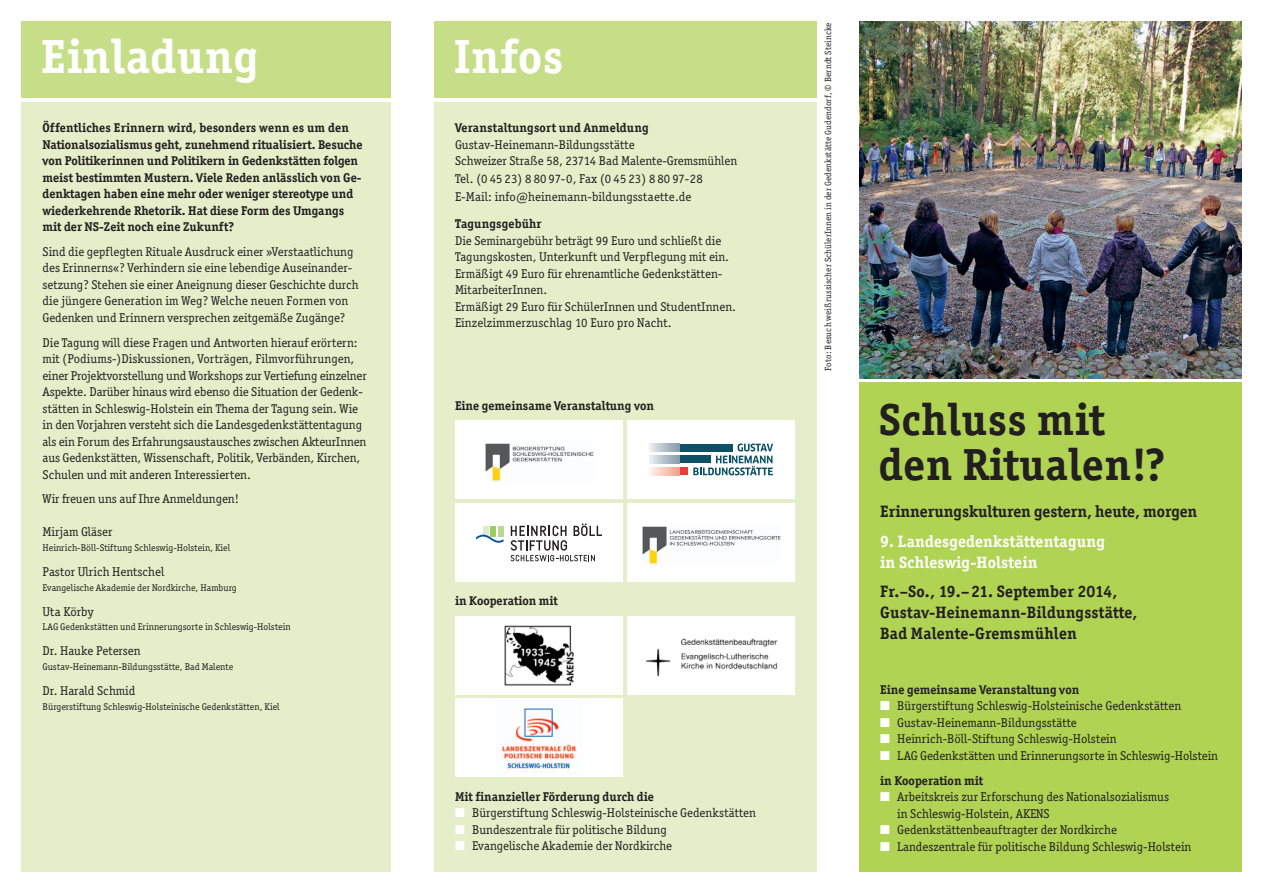
<style>
.page{position:relative;width:1263px;height:893px;background:#fff}
.page>*{position:absolute;margin:0;border:0;box-sizing:border-box;transform-origin:0 0}
.t1{font:700 48px "Officina Ser ITC";letter-spacing:.01em;color:#fff}
.t2{font:700 45px/45px "Officina Ser ITC";letter-spacing:.01em;color:#231f20}
.t3{font:700 16.5px/21px "Officina Ser ITC";letter-spacing:.01em;color:#231f20}
.t4{font:700 16.5px/21px "Officina Ser ITC";letter-spacing:.01em;color:#fff}
.t5{font:12.75px/16.5px "Officina Ser ITC";color:#231f20}
.t6{font:700 12.75px/16.5px "Officina Ser ITC";color:#231f20}
.t7{font:9.75px "Officina Ser ITC";color:#231f20}
.t8{font:9px "Officina Ser ITC";letter-spacing:.01em;color:#231f20}
.s1{color:#fff}
.s2{font-weight:700}
</style>
<div class="page">
<div style="left:859px;top:383px;width:383px;height:489px;background:#b0d354"></div>
<div style="left:21px;top:102px;width:370px;height:770px;background:#e4efca"></div>
<div style="left:434px;top:102px;width:382px;height:770px;background:#e4efca"></div>
<div style="left:434px;top:21px;width:382px;height:77px;background:#c7de88"></div>
<img style="left:859px;top:21px;width:383px;height:357px">
<div style="left:21px;top:21px;width:370px;height:77px;background:#c7de88"></div>
<div style="left:455px;top:503px;width:168px;height:79px;background:#fff"></div>
<div style="left:498px;top:526px;width:6px;height:11px;background:#b7d991"></div>
<div style="left:490px;top:526px;width:6px;height:11px;background:#99cd65"></div>
<div style="left:483px;top:526px;width:6px;height:11px;background:#ddeccd"></div>
<svg style="left:476px;top:535px;width:27px;height:8px"></svg>
<svg style="left:510px;top:523px;width:92px;height:38px"></svg>
<div style="left:455px;top:420px;width:168px;height:79px;background:#fff"></div>
<img style="left:485px;top:443px;width:109px;height:38px">
<div style="left:627px;top:503px;width:168px;height:79px;background:#fff"></div>
<img style="left:642px;top:526px;width:139px;height:38px">
<div style="left:627px;top:420px;width:168px;height:79px;background:#fff"></div>
<svg style="left:693px;top:443px;width:80px;height:32px"></svg>
<div style="left:680px;top:468px;width:8px;height:7px;background:#e43e3d"></div>
<div style="left:680px;top:456px;width:31px;height:7px;background:#0d5166"></div>
<div style="left:680px;top:444px;width:52px;height:7px;background:#0d5166"></div>
<svg style="left:649px;top:468px;width:30px;height:7px"></svg>
<svg style="left:649px;top:456px;width:30px;height:7px"></svg>
<svg style="left:649px;top:444px;width:30px;height:7px"></svg>
<div style="left:455px;top:616px;width:168px;height:78px;background:#fff"></div>
<img style="left:505px;top:625px;width:68px;height:60px">
<div style="left:455px;top:699px;width:168px;height:78px;background:#fff"></div>
<img style="left:502px;top:708px;width:75px;height:61px">
<div style="left:627px;top:616px;width:168px;height:78px;background:#fff"></div>
<img style="left:646px;top:638px;width:132px;height:39px">
<h1 class="t1" style="left:41px;top:39px;width:219px">Einladung</h1>
<p class="t6" style="left:43px;top:121px;width:322px">Öffentliches Erinnern wird, besonders wenn es um den Nationalsozialismus geht, zunehmend ritualisiert. Besuche von Politikerinnen und Politikern in Gedenkstätten folgen meist bestimmten Mustern. Viele Reden anlässlich von Ge&shy;denktagen haben eine mehr oder weniger stereotype und wiederkehrende Rhetorik. Hat diese Form des Umgangs mit der NS-Zeit noch eine Zukunft?</p>
<p class="t5" style="left:43px;top:244px;width:318px">Sind die gepflegten Rituale Ausdruck einer »Verstaatlichung des Erinnerns«? Verhindern sie eine lebendige Auseinander - setzung? Stehen sie einer Aneignung dieser Geschichte durch die jüngere Generation im Weg? Welche neuen Formen von Gedenken und Erinnern versprechen zeitgemäße Zugänge?</p>
<p class="t5" style="left:43px;top:335px;width:326px">Die Tagung will diese Fragen und Antworten hierauf erörtern: mit (Podiums-)Diskussionen, Vorträgen, Filmvorführungen, einer Projektvorstellung und Workshops zur Vertiefung einzelner Aspekte. Darüber hinaus wird ebenso die Situation der Ge denk - stätten in Schleswig-Holstein ein Thema der Tagung sein. Wie in den Vorjahren versteht sich die Landesgedenk stät ten tagung als ein Forum des Erfah rungsaustausches zwischen AkteurInnen aus Gedenkstätten, Wissenschaft, Politik, Ver bänden, Kirchen, Schulen und mit anderen Interessierten.</p>
<p class="t5" style="left:43px;top:492px;width:198px">Wir freuen uns auf Ihre Anmeldungen!</p>
<p class="t5" style="left:43px;top:525px;width:71px">Mirjam Gläser</p>
<p class="t7" style="left:43px;top:544px;width:189px">Heinrich-Böll-Stiftung Schleswig-Holstein, Kiel</p>
<p class="t5" style="left:43px;top:564px;width:123px">Pastor Ulrich Hentschel</p>
<p class="t7" style="left:43px;top:584px;width:196px">Evangelische Akademie der Nordkirche, Hamburg</p>
<p class="t5" style="left:43px;top:604px;width:52px">Uta Körby</p>
<p class="t7" style="left:43px;top:623px;width:250px">LAG Gedenkstätten und Erinnerungsorte in Schleswig-Holstein</p>
<p class="t5" style="left:43px;top:644px;width:100px">Dr. Hauke Petersen</p>
<p class="t7" style="left:43px;top:663px;width:192px">Gustav-Heinemann-Bildungsstätte, Bad Malente</p>
<p class="t5" style="left:43px;top:683px;width:94px">Dr. Harald Schmid</p>
<p class="t7" style="left:43px;top:703px;width:239px">Bürgerstiftung Schleswig-Holsteinische Gedenk stätten, Kiel</p>
<h1 class="t1" style="left:454px;top:39px;width:111px">Infos</h1>
<p class="t6" style="left:455px;top:121px;width:195px">Veranstaltungsort und Anmeldung</p>
<p class="t5" style="left:455px;top:137px;width:284px">Gustav-Heinemann-Bildungsstätte<br>Schweizer Straße 58, 23714 Bad Malente-Gremsmühlen</p>
<p class="t5" style="left:455px;top:171px;width:249px;line-height:18px">Tel. (0 45 23) 8 80 97-0, Fax (0 45 23) 8 80 97-28<br>E-Mail: info@heinemann-bildungsstaette.de</p>
<p class="t6" style="left:455px;top:217px;width:88px">Tagungsgebühr</p>
<p class="t5" style="left:455px;top:233px;width:282px">Die Seminargebühr beträgt 99 Euro und schließt die Tagungskosten, Unterkunft und Verpflegung mit ein.<br>Ermäßigt 49 Euro für ehrenamtliche Gedenkstätten-MitarbeiterInnen.<br>Ermäßigt 29 Euro für SchülerInnen und StudentInnen.<br>Einzelzimmerzuschlag 10 Euro pro Nacht.</p>
<p class="t6" style="left:455px;top:398px;width:200px">Eine gemeinsame Veranstaltung von</p>
<p class="t6" style="left:455px;top:594px;width:104px">in Kooperation mit</p>
<p class="t6" style="left:455px;top:789px;width:200px">Mit finanzieller Förderung durch die</p>
<p class="t5" style="left:455px;top:806px;width:302px"><span class="s1">■</span> Bürgerstiftung Schleswig-Holsteinische Gedenkstätten</p>
<p class="t5" style="left:455px;top:822px;width:213px"><span class="s1">■</span> Bundeszentrale für politische Bildung</p>
<p class="t5" style="left:455px;top:839px;width:219px"><span class="s1">■</span> Evangelische Akademie der Nordkirche</p>
<p class="t8" style="left:825px;top:371px;width:350px;rotate:-90deg">Foto: Besuch weißrussischer SchülerInnen in der Gedenkstätte Gudendorf, © Berndt Steincke</p>
<h2 class="t2" style="left:879px;top:401px;width:288px">Schluss mit den Ritualen!?</h2>
<p class="t3" style="left:880px;top:503px;width:319px">Erinnerungskulturen gestern, heute, morgen</p>
<p class="t4" style="left:880px;top:532px;width:226px">9. Landes ge denk stättentagung in Schleswig-Holstein</p>
<p class="t3" style="left:880px;top:582px;width:259px">Fr.–So., 19.–21. September 2014,<br>Gustav-Heinemann-Bildungsstätte,<br>Bad Malente-Gremsmühlen</p>
<p class="t6" style="left:880px;top:682px;width:200px">Eine gemeinsame Veranstaltung von</p>
<p class="t5" style="left:880px;top:699px;width:302px"><span class="s1">■</span> Bürgerstiftung Schleswig-Holsteinische Gedenkstätten</p>
<p class="t5" style="left:880px;top:715px;width:198px"><span class="s1">■</span> Gustav-Heinemann-Bildungsstätte</p>
<p class="t5" style="left:880px;top:732px;width:238px"><span class="s1">■</span> Heinrich-Böll-Stiftung Schleswig-Holstein</p>
<p class="t5" style="left:880px;top:744px;width:339px;line-height:24.8px"><span class="s1">■</span> LAG Gedenkstätten und Erinnerungsorte in Schleswig-Holstein <span class="s2">in Kooperation mit</span></p>
<p class="t5" style="left:897px;top:790px;width:273px;text-indent:-17px"><span class="s1">■</span> Arbeitskreis zur Erforschung des Nationalsozialismus in Schleswig-Holstein, AKENS</p>
<p class="t5" style="left:880px;top:823px;width:238px"><span class="s1">■</span> Gedenkstättenbeauftragter der Nordkirche</p>
<p class="t5" style="left:880px;top:839px;width:313px"><span class="s1">■</span> Landeszentrale für politische Bildung Schleswig-Holstein</p>
</div>
